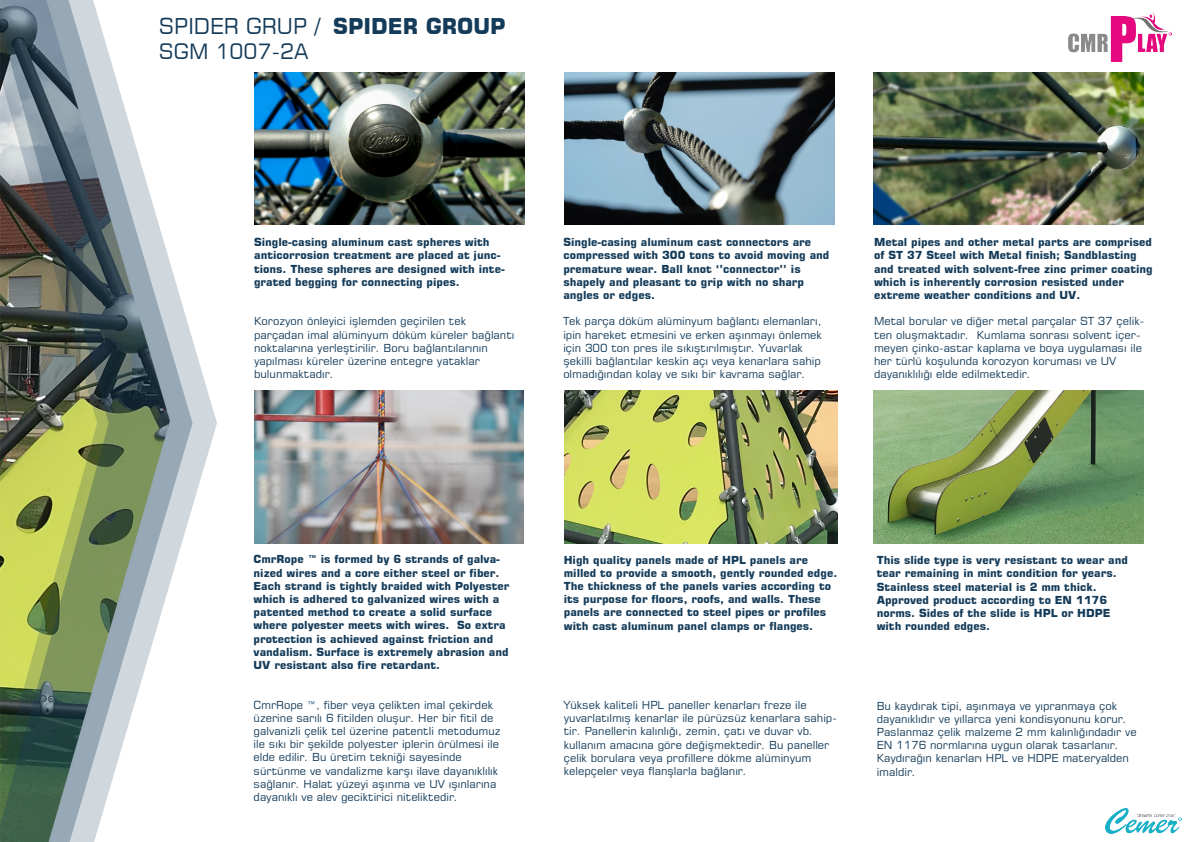
<style>
.page{position:relative;width:1191px;height:842px;background:#fff}
.page>*{position:absolute;margin:0;border:0;box-sizing:border-box;transform-origin:0 0}
.t1{font:21.7px "Square 721 BT";color:#143b59}
.t2{font:21px "Square 721 BT";color:#143b59}
.t3{font:11px/13.2px "Square 721 BT";color:#143b59}
.t4{font:700 11px/13.2px "Square 721 BT";color:#143b59}
.s1{font-weight:700}
</style>
<div class="page">
<svg style="left:192px;top:338px;width:25px;height:170px"></svg>
<svg style="left:0;top:0;width:192px;height:842px"></svg>
<img style="left:1068px;top:12px;width:103px;height:49px">
<img style="left:254px;top:390px;width:269px;height:153px">
<img style="left:564px;top:390px;width:273px;height:153px">
<img style="left:873px;top:390px;width:270px;height:154px">
<img style="left:254px;top:73px;width:270px;height:151px">
<img style="left:873px;top:72px;width:270px;height:152px">
<img style="left:564px;top:72px;width:270px;height:152px">
<img style="left:1105px;top:808px;width:76px;height:25px">
<h1 class="t1" style="left:159px;top:13px;width:348px">SPIDER GRUP / <span class="s1">SPIDER GROUP</span></h1>
<h2 class="t2" style="left:159px;top:38px;width:151px">SGM 1007-2A</h2>
<p class="t4" style="left:254px;top:235px;width:252px">Single-casing aluminum cast spheres with anticorrosion treatment are placed at junc&shy;tions. These spheres are designed with inte&shy;grated begging for connecting pipes.</p>
<p class="t3" style="left:254px;top:315px;width:262px">Korozyon önleyici işlemden geçirilen tek parçadan imal alüminyum döküm küreler bağlantı noktalarına yerleştirilir. Boru bağlantılarının yapılması küreler üzerine entegre yataklar bulunmaktadır.</p>
<p class="t4" style="left:563px;top:235px;width:268px">Single-casing aluminum cast connectors are compressed with 300 tons to avoid moving and premature wear. Ball knot ‘’connector’’ is shapely and pleasant to grip with no sharp angles or edges.</p>
<p class="t3" style="left:563px;top:315px;width:260px">Tek parça döküm alüminyum bağlantı elemanları, ipin hareket etmesini ve erken aşınmayı önlemek için 300 ton pres ile sıkıştırılmıştır. Yuvarlak şekilli bağlantılar keskin açı veya kenarlara sahip olmadığından kolay ve sıkı bir kavrama sağlar.</p>
<p class="t4" style="left:874px;top:235px;width:280px">Metal pipes and other metal parts are comprised of ST 37 Steel with Metal finish; Sandblasting and treated with solvent-free zinc primer coating which is inherently corrosion resisted under extreme weather conditions and UV.</p>
<p class="t3" style="left:874px;top:315px;width:272px">Metal borular ve diğer metal parçalar ST 37 çelik&shy;ten oluşmaktadır. Kumlama sonrası solvent içer&shy;meyen çinko-astar kaplama ve boya uygulaması ile her türlü koşulunda korozyon koruması ve UV dayanıklılığı elde edilmektedir.</p>
<p class="t4" style="left:254px;top:553px;width:257px">CmrRope ™ is formed by 6 strands of galva&shy;nized wires and a core either steel or fiber.<br>Each strand is tightly braided with Polyester which is adhered to galvanized wires with a patented method to create a solid surface where polyester meets with wires. So extra protection is achieved against friction and vandalism. Surface is extremely abrasion and UV resistant also fire retardant.</p>
<p class="t3" style="left:254px;top:698px;width:248px">CmrRope ™, fiber veya çelikten imal çekirdek üzerine sarılı 6 fitilden oluşur. Her bir fitil de galvanizli çelik tel üzerine patentli metodumuz ile sıkı bir şekilde polyester iplerin örülmesi ile elde edilir. Bu üretim tekniği sayesinde sürtünme ve vandalizme karşı ilave dayanıklılık sağlanır. Halat yüzeyi aşınma ve UV ışınlarına dayanıklı ve alev geciktirici niteliktedir.</p>
<p class="t4" style="left:564px;top:553px;width:275px">High quality panels made of HPL panels are milled to provide a smooth, gently rounded edge.<br>The thickness of the panels varies according to its purpose for floors, roofs, and walls. These panels are connected to steel pipes or profiles with cast aluminum panel clamps or flanges.</p>
<p class="t3" style="left:564px;top:698px;width:274px">Yüksek kaliteli HPL paneller kenarları freze ile yuvarlatılmış kenarlar ile pürüzsüz kenarlara sahip&shy;tir. Panellerin kalınlığı, zemin, çatı ve duvar vb. kullanım amacına göre değişmektedir. Bu paneller çelik borulara veya profillere dökme alüminyum kelepçeler veya flanşlarla bağlanır.</p>
<p class="t4" style="left:876px;top:554px;width:253px">This slide type is very resistant to wear and tear remaining in mint condition for years.<br>Stainless steel material is 2 mm thick.<br>Approved product according to EN 1176 norms. Sides of the slide is HPL or HDPE with rounded edges.</p>
<p class="t3" style="left:876px;top:699px;width:261px">Bu kaydırak tipi, aşınmaya ve yıpranmaya çok dayanıklıdır ve yıllarca yeni kondisyonunu korur.<br>Paslanmaz çelik malzeme 2 mm kalınlığındadır ve EN 1176 normlarına uygun olarak tasarlanır.<br>Kaydırağın kenarları HPL ve HDPE materyalden imaldir.</p>
</div>
